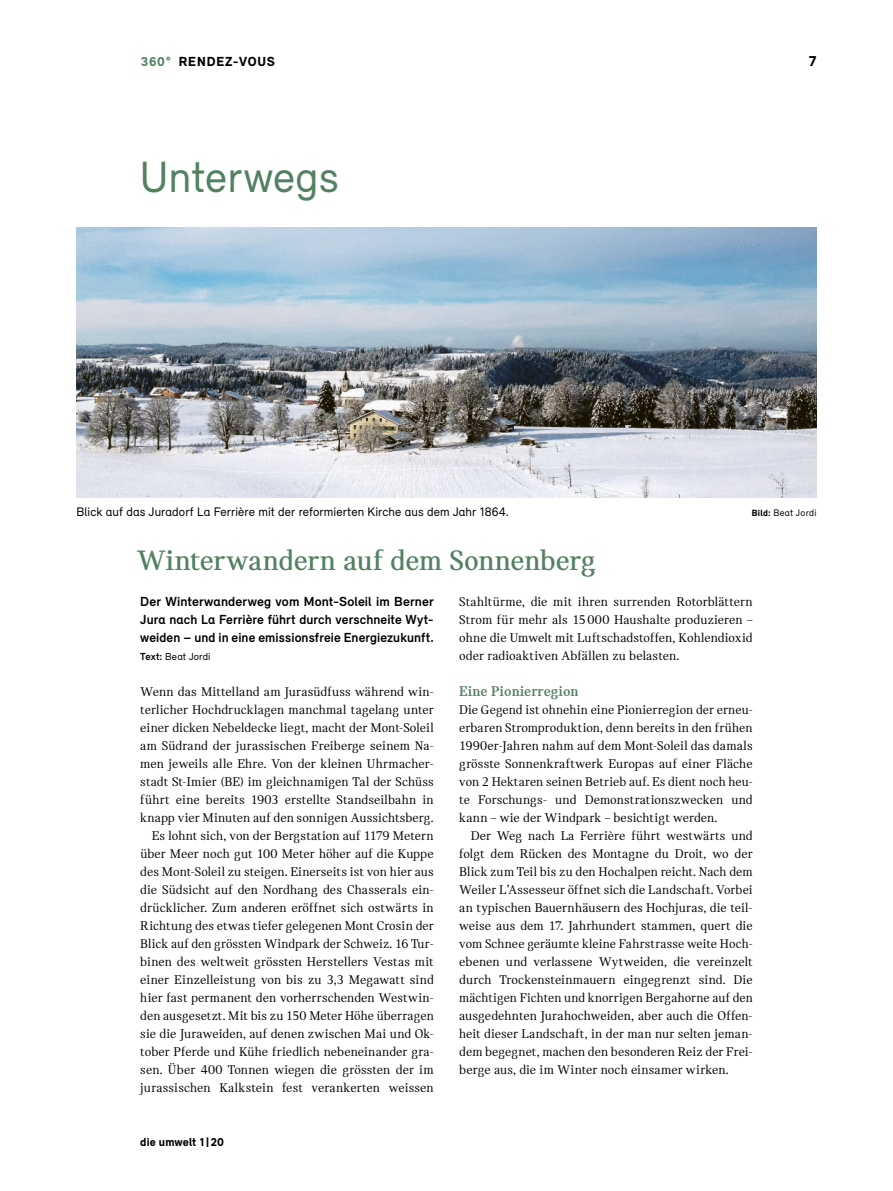
<style>
.page{position:relative;width:893px;height:1191px;background:#fff}
.page>*{position:absolute;margin:0;border:0;box-sizing:border-box;transform-origin:0 0}
.t1{font:45px "Relevant";color:#538161}
.t2{font:700 30px "Catalog";letter-spacing:-.005em;color:#538161}
.t3{font:900 15px "Catalog";color:#538161}
.t4{font:900 15px "Relevant";color:#000}
.t5{font:13.5px/18px "Catalog";letter-spacing:.005em;color:#000;text-align:justify}
.t6{font:700 13.5px/18px "Relevant";letter-spacing:.005em;color:#000;text-align:justify}
.t7{font:900 13.5px "Relevant";letter-spacing:.06em;color:#000}
.t8{font:12.75px "Relevant";letter-spacing:.01em;color:#000}
.t9{font:900 12px "Relevant";letter-spacing:.01em;color:#000}
.t10{font:10.5px "Relevant";letter-spacing:.015em;color:#000}
.t11{font:9.75px "Relevant";letter-spacing:.025em;color:#000}
.s1{color:#538161}
.s2{font-weight:900;font-size:9.3px}
.s3{font-weight:700}
</style>
<div class="page">
<img style="left:77px;top:228px;width:739px;height:270px">
<p class="t7" style="left:141px;top:53px;width:136px"><span class="s1">360°</span> RENDEZ-VOUS</p>
<h1 class="t1" style="left:140px;top:150px;width:201px">Unterwegs</h1>
<p class="t4" style="left:809px;top:52px;width:9px">7</p>
<p class="t8" style="left:77px;top:504px;width:434px">Blick auf das Juradorf La Ferrière mit der reformierten Kirche aus dem Jahr 1864.</p>
<p class="t11" style="left:752px;top:507px;width:66px"><span class="s2">Bild:</span> Beat Jordi</p>
<h2 class="t2" style="left:137px;top:543px;width:461px">Winterwandern auf dem Sonnenberg</h2>
<p class="t6" style="left:140px;top:592px;width:295px">Der Winterwanderweg vom Mont-Soleil im Berner Jura nach La Ferrière führt durch verschneite Wyt&shy;weiden – und in eine emissionsfreie Energiezukunft.</p>
<p class="t10" style="left:140px;top:650px;width:72px"><span class="s3">Text:</span> Beat Jordi</p>
<p class="t5" style="left:140px;top:682px;width:295px;text-align:right">Wenn das Mittelland am Jurasüdfuss während win&shy;terlicher Hochdrucklagen manchmal tagelang unter einer dicken Nebeldecke liegt, macht der Mont-Soleil am Südrand der jurassischen Freiberge seinem Na&shy;men jeweils alle Ehre. Von der kleinen Uhrmacher&shy;stadt St-Imier (BE) im gleichnamigen Tal der Schüss führt eine bereits 1903 erstellte Standseilbahn in knapp vier Minuten auf den sonnigen Aussichtsberg.<br>Es lohnt sich, von der Bergstation auf 1179 Metern über Meer noch gut 100 Meter höher auf die Kuppe des Mont-Soleil zu steigen. Einerseits ist von hier aus die Südsicht auf den Nordhang des Chasserals ein&shy;drücklicher. Zum anderen eröffnet sich ostwärts in Richtung des etwas tiefer gelegenen Mont Crosin der Blick auf den grössten Windpark der Schweiz. 16 Tur&shy;binen des weltweit grössten Herstellers Vestas mit einer Einzelleistung von bis zu 3,3 Megawatt sind hier fast permanent den vorherrschenden Westwin&shy;den ausgesetzt. Mit bis zu 150 Meter Höhe überragen sie die Juraweiden, auf denen zwischen Mai und Ok&shy;tober Pferde und Kühe friedlich nebeneinander gra&shy;sen. Über 400 Tonnen wiegen die grössten der im jurassischen Kalkstein fest verankerten weissen</p>
<p class="t5" style="left:459px;top:592px;width:295px">Stahltürme, die mit ihren surrenden Rotorblättern Strom für mehr als 15000 Haushalte produzieren – ohne die Umwelt mit Luftschadstoffen, Kohlendioxid oder radioaktiven Abfällen zu belasten.</p>
<p class="t3" style="left:459px;top:683px;width:121px">Eine Pionierregion</p>
<p class="t5" style="left:459px;top:700px;width:295px">Die Gegend ist ohnehin eine Pionierregion der erneu&shy;erbaren Stromproduktion, denn bereits in den frühen 1990er-Jahren nahm auf dem Mont-Soleil das damals grösste Sonnenkraftwerk Europas auf einer Fläche von 2 Hektaren seinen Betrieb auf. Es dient noch heu&shy;te Forschungs- und Demonstrationszwecken und kann – wie der Windpark – besichtigt werden.</p>
<p class="t5" style="left:459px;top:826px;width:295px;text-indent:11px">Der Weg nach La Ferrière führt westwärts und folgt dem Rücken des Montagne du Droit, wo der Blick zum Teil bis zu den Hochalpen reicht. Nach dem Weiler L’Assesseur öffnet sich die Landschaft. Vorbei an typischen Bauernhäusern des Hochjuras, die teil&shy;weise aus dem 17. Jahrhundert stammen, quert die vom Schnee geräumte kleine Fahrstrasse weite Hoch&shy;ebenen und verlassene Wytweiden, die vereinzelt durch Trockensteinmauern eingegrenzt sind. Die mächtigen Fichten und knorrigen Bergahorne auf den ausgedehnten Jurahochweiden, aber auch die Offen&shy;heit dieser Landschaft, in der man nur selten jeman&shy;dem begegnet, machen den besonderen Reiz der Frei&shy;berge aus, die im Winter noch einsamer wirken.</p>
<p class="t9" style="left:140px;top:1135px;width:85px">die umwelt 1 |20</p>
</div>
